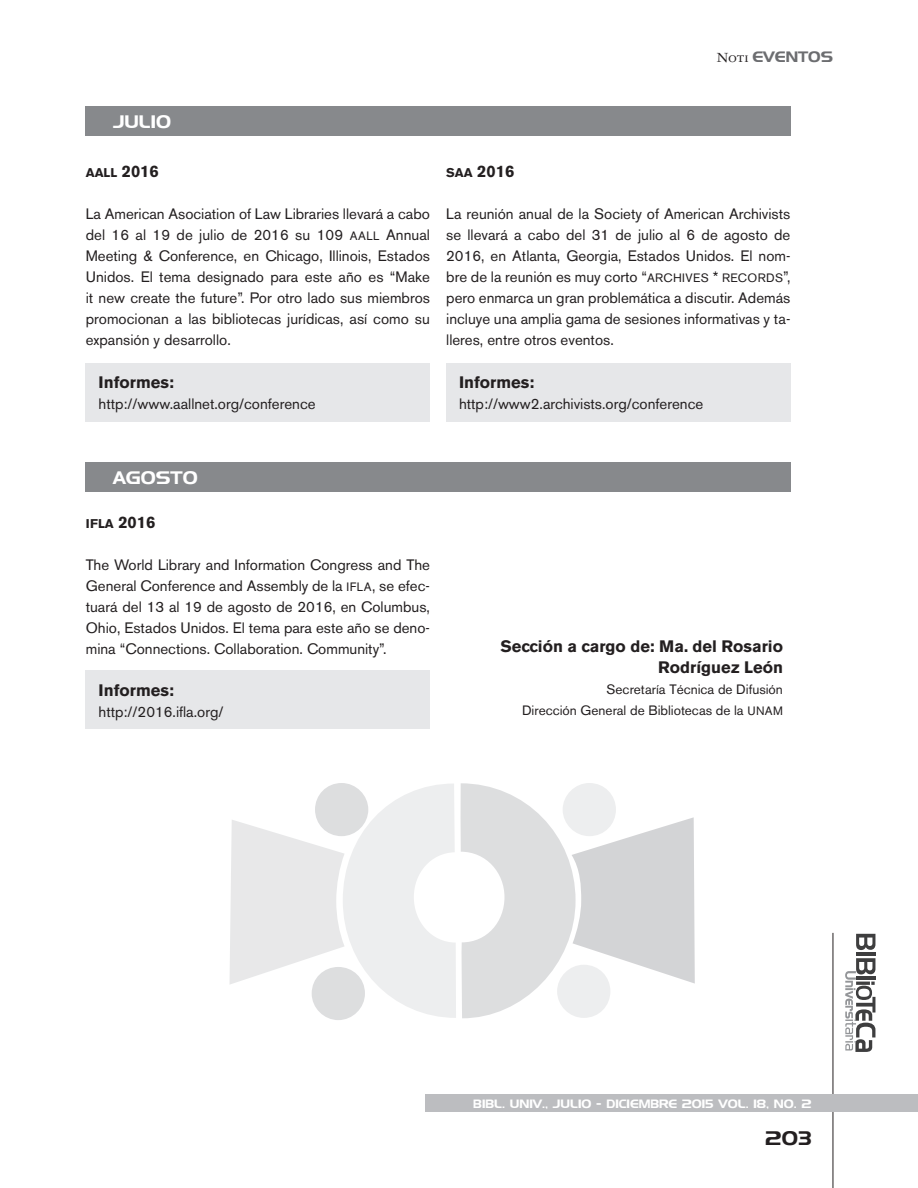
<style>
.page{position:relative;width:918px;height:1188px;background:#fff}
.page>*{position:absolute;margin:0;border:0;box-sizing:border-box;transform-origin:0 0}
.t1{font:19.5px "Denmark";color:#231f20}
.NOTICIAS_-_cabeza{font:18px "Denmark";color:#fff}
.Subtitulo_1{font:700 16.5px/21px "Akzidenz Grotesk BE";color:#231f20;text-align:right}
.NOTICIAS_-_subtitulo{font:700 16.5px "Akzidenz Grotesk BE";color:#231f20}
.NOTICIAS_-_cuerpo{font:15px/21px "Akzidenz Grotesk BE";color:#231f20;text-align:justify}
.NOTICIAS_-_url{font:15px "Akzidenz Grotesk BE";color:#231f20}
.t2{font:15px "Denmark";color:#6c6d70}
.CUERPO_-_autor{font:13.5px "Akzidenz Grotesk BE";color:#231f20}
.NOTICIAS_-_subtitulo-2{font:700 12.6px "Akzidenz Grotesk BE";color:#231f20}
.t3{font:12px "Denmark";color:#fff}
.s1{font-family:"Garamond Three SC";color:#231f20}
.s2{font-size:16.5px}
.s3{font-size:12.15px}
.s4{font-size:12.6px}
</style>
<div class="page">
<hr style="left:833px;top:933px;width:1px;height:255px;background:#231f20">
<svg style="left:856px;top:934px;width:19px;height:16px"></svg>
<hr style="left:856px;top:952px;width:19px;height:4px;background:#3e3e3f">
<svg style="left:845px;top:958px;width:30px;height:94px"></svg>
<div style="left:425px;top:1094px;width:493px;height:17px;background:#bcbdc0"></div>
<div style="left:446px;top:363px;width:344px;height:59px;background:#e6e7e9"></div>
<div style="left:86px;top:363px;width:344px;height:59px;background:#e6e7e9"></div>
<div style="left:86px;top:670px;width:344px;height:59px;background:#e6e7e9"></div>
<div style="left:85px;top:106px;width:705px;height:30px;background:#87898c"></div>
<div style="left:85px;top:462px;width:705px;height:29px;background:#87898c"></div>
<svg style="left:230px;top:783px;width:465px;height:235px"></svg>
<div style="left:315px;top:783px;width:53px;height:53px;background:#dddedf;border-radius:50%"></div>
<div style="left:312px;top:967px;width:53px;height:53px;background:#dddedf;border-radius:50%"></div>
<div style="left:563px;top:783px;width:53px;height:53px;background:#edeeef;border-radius:50%"></div>
<p class="t2" style="left:717px;top:48px;width:118px"><span class="s1">Noti</span> EVENTOS</p>
<p class="NOTICIAS_-_cabeza" style="left:113px;top:111px;width:59px">JULIO</p>
<p class="NOTICIAS_-_subtitulo-2" style="left:86px;top:165px;width:75px">AALL <span class="s2">2016</span></p>
<p class="NOTICIAS_-_cuerpo" style="left:86px;top:203px;width:346px">La American Asociation of Law Libraries llevará a cabo del 16 al 19 de julio de 2016 su 109 <span class="s3">AALL</span> Annual Meeting &amp; Conference, en Chicago, Illinois, Estados Unidos. El tema designado para este año es “Make it new create the future”. Por otro lado sus miembros promocionan a las bibliotecas jurídicas, así como su expansión y desarrollo.</p>
<p class="NOTICIAS_-_subtitulo" style="left:99px;top:373px;width:77px">Informes:</p>
<p class="NOTICIAS_-_url" style="left:99px;top:395px;width:219px">http://www.aallnet.org/conference</p>
<p class="NOTICIAS_-_subtitulo" style="left:446px;top:162px;width:70px"><span class="s4">SAA</span> 2016</p>
<p class="NOTICIAS_-_cuerpo" style="left:446px;top:203px;width:346px">La reunión anual de la Society of American Archivists se llevará a cabo del 31 de julio al 6 de agosto de 2016, en Atlanta, Georgia, Estados Unidos. El nom&shy;bre de la reunión es muy corto “<span class="s3">ARCHIVES</span> * <span class="s3">RECORDS</span>”, pero enmarca un gran problemática a discutir. Además incluye una amplia gama de sesiones informativas y ta&shy;lleres, entre otros eventos.</p>
<p class="NOTICIAS_-_subtitulo" style="left:459px;top:373px;width:77px">Informes:</p>
<p class="NOTICIAS_-_url" style="left:459px;top:395px;width:246px">http://www2.archivists.org/conference</p>
<p class="NOTICIAS_-_cabeza" style="left:113px;top:466px;width:86px">AGOSTO</p>
<p class="NOTICIAS_-_subtitulo-2" style="left:86px;top:517px;width:71px">IFLA <span class="s2">2016</span></p>
<p class="NOTICIAS_-_cuerpo" style="left:86px;top:555px;width:346px">The World Library and Information Congress and The General Conference and Assembly de la <span class="s3">IFLA</span>, se efec&shy;tuará del 13 al 19 de agosto de 2016, en Columbus, Ohio, Estados Unidos. El tema para este año se deno&shy;mina “Connections. Collaboration. Community”.</p>
<p class="NOTICIAS_-_subtitulo" style="left:99px;top:680px;width:77px">Informes:</p>
<p class="NOTICIAS_-_url" style="left:99px;top:702px;width:126px">http://2016.ifla.org/</p>
<p class="Subtitulo_1" style="left:500px;top:636px;width:284px">Sección a cargo de: Ma. del Rosario<br>Rodríguez León</p>
<p class="CUERPO_-_autor" style="left:607px;top:682px;width:178px">Secretaría Técnica de Difusión</p>
<p class="CUERPO_-_autor" style="left:522px;top:703px;width:262px">Dirección General de Bibliotecas de la <span class="s3">UNAM</span></p>
<p class="t3" style="left:473px;top:1096px;width:340px">BIBL. UNIV., JULIO - DICIEMBRE 2015 VOL. 18, NO. 2</p>
<h1 class="t1" style="left:765px;top:1127px;width:48px">203</h1>
</div>
